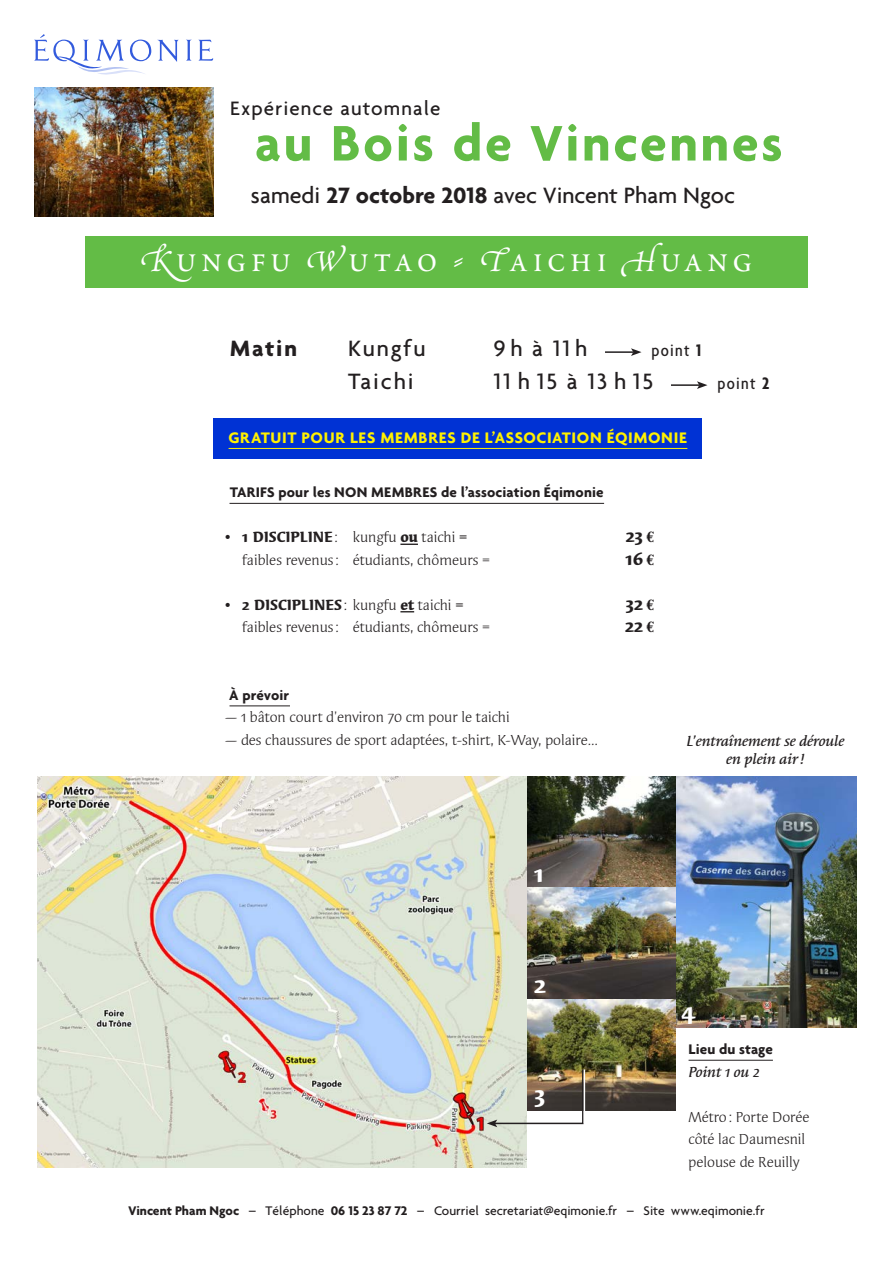
<style>
.page{position:relative;width:893px;height:1263px;background:#fff}
.page>*{position:absolute;margin:0;border:0;box-sizing:border-box;transform-origin:0 0}
.au_bois{font:700 54px "Agenda";letter-spacing:.05em;color:#63bc46}
.t1{font:39px "Poetica Roman Small Caps";letter-spacing:.1em;color:#fff}
.date{font:500 24px "Agenda";letter-spacing:.005em;color:#231f20}
.date-2{font:500 24px "Agenda";letter-spacing:.175em;color:#231f20}
.t2{font:700 24px "Agenda";letter-spacing:.075em;color:#231f20}
.texte{font:700 24px "Syndor OSITC";color:#fff}
.expérience{font:500 21px "Agenda";letter-spacing:.05em;color:#231f20}
.t3{font:500 condensed 18px "Agenda";letter-spacing:.075em;color:#231f20}
.texte-2{font:700 18px "Syndor OSITC";color:#231f20}
.gratuit{font:700 16.5px "Agenda";letter-spacing:.04em;color:#fff101}
.texte-3{font:15px "Syndor OSITC";color:#231f20}
.inter{font:700 15px "Agenda";letter-spacing:.01em;color:#231f20}
.texte-4{font:italic 500 15px "Syndor OSITC";color:#231f20}
.t4{font:500 13.5px "Agenda";color:#231f20}
.s1{font-weight:700}
.s2{font-family:"Poetica Supp Swash Caps IV"}
.s3{font-weight:500}
.s4{font-family:"Euro Serif";font-size:15px}
</style>
<div class="page">
<svg style="left:158px;top:40px;width:21px;height:22px"></svg>
<svg style="left:186px;top:40px;width:6px;height:21px"></svg>
<svg style="left:34px;top:34px;width:117px;height:41px"></svg>
<svg style="left:198px;top:40px;width:15px;height:21px"></svg>
<hr style="left:605px;top:351px;width:28px;height:2px;background:#231f20">
<svg style="left:631px;top:348px;width:10px;height:8px"></svg>
<hr style="left:671px;top:384px;width:28px;height:2px;background:#231f20">
<svg style="left:697px;top:381px;width:10px;height:8px"></svg>
<hr style="left:230px;top:503px;width:374px;height:1px;background:#231f20">
<svg style="left:400px;top:544px;width:18px;height:1px"></svg>
<svg style="left:400px;top:611px;width:14px;height:1px"></svg>
<hr style="left:230px;top:705px;width:60px;height:1px;background:#231f20">
<div style="left:214px;top:418px;width:488px;height:41px;background:#0032d4"></div>
<hr style="left:229px;top:448px;width:458px;height:1px;background:#fff101">
<div style="left:85px;top:237px;width:723px;height:51px;background:#63bc46"></div>
<hr style="left:688px;top:1060px;width:85px;height:1px;background:#231f20">
<img style="left:34px;top:88px;width:180px;height:128px">
<img style="left:675px;top:776px;width:181px;height:252px">
<img style="left:526px;top:776px;width:149px;height:334px">
<img style="left:38px;top:776px;width:488px;height:392px">
<img style="left:487px;top:1068px;width:97px;height:59px">
<hr style="left:584px;top:1069px;width:1px;height:54px;background:#fff">
<p class="expérience" style="left:230px;top:96px;width:212px">Expérience automnale</p>
<p class="au_bois" style="left:255px;top:110px;width:529px">au Bois de Vincennes</p>
<p class="date" style="left:251px;top:180px;width:486px">samedi <span class="s1">27 octobre 2018</span> avec Vincent Pham Ngoc</p>
<p class="t1" style="left:140px;top:245px;width:614px"><span class="s2">K</span>ungfu <span class="s2">W</span>utao - <span class="s2">T</span>aichi <span class="s2">H</span>uang</p>
<p class="t2" style="left:230px;top:334px;width:69px">Matin</p>
<p class="date" style="left:348px;top:334px;width:79px">Kungfu</p>
<p class="date" style="left:493px;top:334px;width:95px">9h à 11h</p>
<p class="t3" style="left:651px;top:340px;width:52px">point <span class="s1">1</span></p>
<p class="date" style="left:348px;top:367px;width:67px">Taichi</p>
<p class="date-2" style="left:494px;top:367px;width:161px">11h15 à 13h15</p>
<p class="t3" style="left:717px;top:373px;width:54px">point <span class="s1">2</span></p>
<p class="gratuit" style="left:228px;top:427px;width:460px">GRATUIT POUR LES MEMBRES DE L’ASSOCIATION ÉQIMONIE</p>
<p class="inter" style="left:230px;top:483px;width:375px">TARIFS pour les NON MEMBRES de l’association Éqimonie</p>
<p class="texte-3" style="left:223px;top:528px;width:246px">• <span class="s1">1 DISCIPLINE</span>: kungfu <span class="s1">ou</span> taichi <span class="s3">=</span></p>
<p class="texte-2" style="left:626px;top:525px;width:30px">23 <span class="s4">$</span></p>
<p class="texte-3" style="left:242px;top:551px;width:249px">faibles revenus: étudiants, chômeurs =</p>
<p class="texte-2" style="left:626px;top:548px;width:30px">16 <span class="s4">$</span></p>
<p class="texte-3" style="left:223px;top:596px;width:242px">• <span class="s1">2 DISCIPLINES</span>: kungfu <span class="s1">et</span> taichi <span class="s3">=</span></p>
<p class="texte-2" style="left:626px;top:593px;width:30px">32 <span class="s4">$</span></p>
<p class="texte-3" style="left:242px;top:618px;width:249px">faibles revenus: étudiants, chômeurs =</p>
<p class="texte-2" style="left:625px;top:615px;width:30px">22 <span class="s4">$</span></p>
<p class="inter" style="left:229px;top:686px;width:61px">À prévoir</p>
<p class="texte-3" style="left:225px;top:708px;width:286px">— 1 bâton court d’environ 70 cm pour le taichi</p>
<p class="texte-3" style="left:225px;top:731px;width:374px">— des chaussures de sport adaptées, t-shirt, K-Way, polaire…</p>
<p class="texte-4" style="left:687px;top:731px;width:159px">L’entraînement se déroule</p>
<p class="texte-4" style="left:726px;top:749px;width:80px">en plein air!</p>
<p class="texte" style="left:534px;top:859px;width:11px">1</p>
<p class="texte" style="left:534px;top:970px;width:13px">2</p>
<p class="texte" style="left:535px;top:1080px;width:12px">3</p>
<p class="texte" style="left:681px;top:997px;width:16px">4</p>
<p class="inter" style="left:688px;top:1040px;width:86px">Lieu du stage</p>
<p class="texte-4" style="left:688px;top:1062px;width:73px">Point 1 ou 2</p>
<p class="texte-3" style="left:688px;top:1107px;width:123px">Métro: Porte Dorée</p>
<p class="texte-3" style="left:688px;top:1130px;width:118px">côté lac Daumesnil</p>
<p class="texte-3" style="left:688px;top:1152px;width:113px">pelouse de Reuilly</p>
<p class="t4" style="left:128px;top:1202px;width:638px"><span class="s1">Vincent Pham Ngoc</span> – Téléphone <span class="s1">06 15 23 87 72</span> – Courriel secretariat@eqimonie.fr – Site www.eqimonie.fr</p>
</div>
